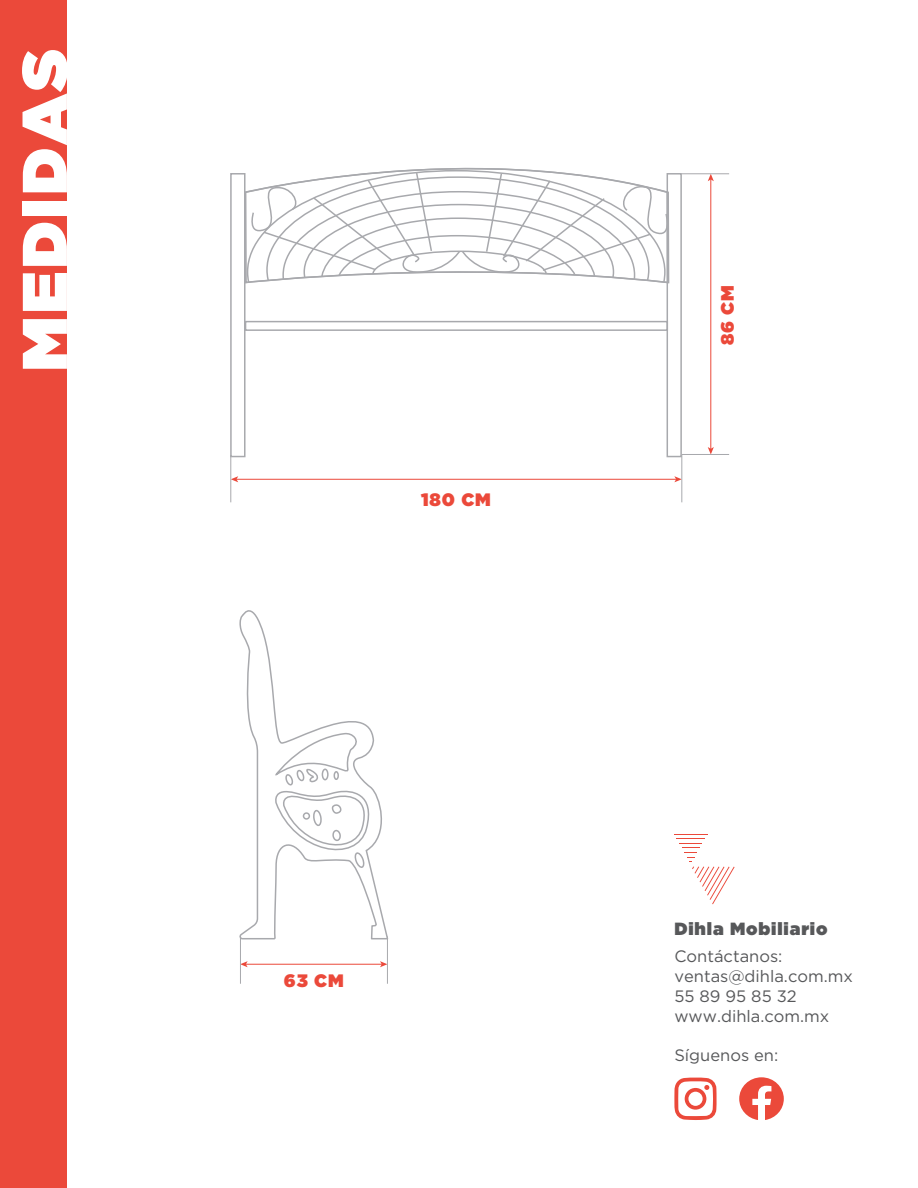
<style>
.page{position:relative;width:918px;height:1188px;background:#fff}
.page>*{position:absolute;margin:0;border:0;box-sizing:border-box;transform-origin:0 0}
.t1{font:900 63px "Gotham";letter-spacing:.05em;color:#fff}
.t2{font:900 18px "Gotham";letter-spacing:.05em;color:#eb493a}
.t3{font:900 17.7px "Gotham";letter-spacing:.05em;color:#57585a}
.t4{font:16.5px/19.8px "Gotham";color:#57585a}
</style>
<div class="page">
<div style="left:0;top:0;width:66px;height:1188px;background:#eb493a"></div>
<svg style="left:674px;top:1077px;width:43px;height:43px"></svg>
<svg style="left:739px;top:1077px;width:45px;height:43px"></svg>
<hr style="left:674px;top:834px;width:33px;height:1px;background:#eb493a">
<svg style="left:677px;top:838px;width:58px;height:66px"></svg>
<hr style="left:236px;top:479px;width:441px;height:1px;background:#eb493a">
<svg style="left:674px;top:476px;width:7px;height:6px"></svg>
<svg style="left:231px;top:476px;width:7px;height:6px"></svg>
<svg style="left:241px;top:963px;width:7px;height:4px"></svg>
<hr style="left:710px;top:179px;width:1px;height:270px;background:#eb493a">
<svg style="left:708px;top:174px;width:6px;height:7px"></svg>
<svg style="left:708px;top:447px;width:6px;height:7px"></svg>
<hr style="left:387px;top:936px;width:1px;height:48px;background:#a8a9ad">
<hr style="left:240px;top:936px;width:1px;height:48px;background:#a8a9ad">
<hr style="left:682px;top:173px;width:47px;height:1px;background:#a8a9ad">
<hr style="left:682px;top:454px;width:47px;height:1px;background:#a8a9ad">
<hr style="left:681px;top:455px;width:1px;height:47px;background:#a8a9ad">
<hr style="left:230px;top:455px;width:1px;height:47px;background:#a8a9ad">
<div style="left:230px;top:173px;width:16px;height:284px;border:2px solid #a8a9ad"></div>
<div style="left:667px;top:173px;width:15px;height:284px;border:2px solid #a8a9ad"></div>
<svg style="left:243px;top:167px;width:426px;height:796px"></svg>
<svg style="left:247px;top:171px;width:426px;height:112px"></svg>
<h1 class="t1" style="left:-1px;top:371px;width:325px;rotate:-90deg">MEDIDAS</h1>
<p class="t2" style="left:421px;top:486px;width:71px">180 CM</p>
<p class="t2" style="left:284px;top:968px;width:61px">63 CM</p>
<p class="t2" style="left:715px;top:345px;width:62px;rotate:-90deg">86 CM</p>
<p class="t3" style="left:674px;top:916px;width:155px">Dihla Mobiliario</p>
<p class="t4" style="left:674px;top:946px;width:180px">Contáctanos: ventas@dihla.com.mx<br>55 89 95 85 32 www.dihla.com.mx</p>
<p class="t4" style="left:674px;top:1045px;width:105px">Síguenos en:</p>
</div>
